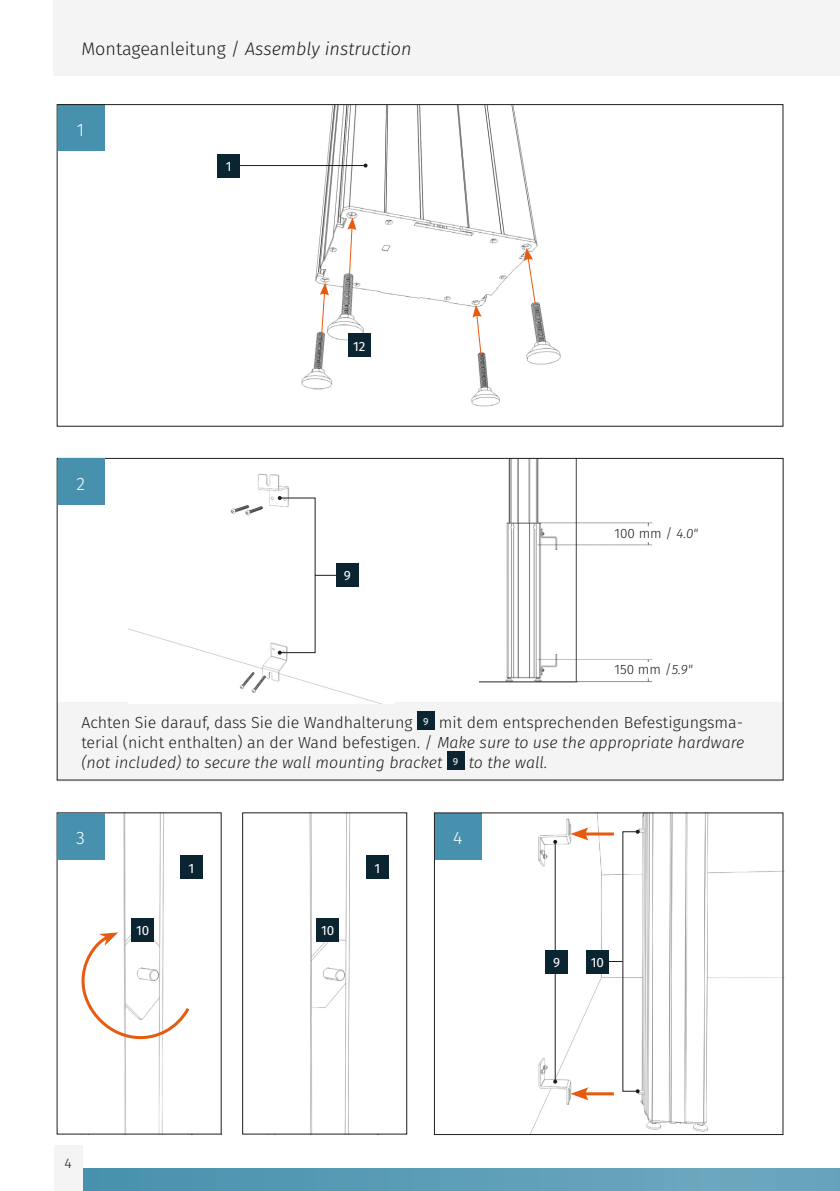
<style>
.page{position:relative;width:840px;height:1191px;background:#fff}
.page>*{position:absolute;margin:0;border:0;box-sizing:border-box;transform-origin:0 0}
.t1{font:italic 300 18px "Fira Sans";color:#1d1d1b}
.t2{font:300 18px "Fira Sans";color:#fff}
.t3{font:300 16px/20px "Fira Sans";color:#1d1d1b;text-align:justify}
.t4{font:italic 300 16px "Fira Sans";color:#1d1d1b}
.t5{font:300 14px "Fira Sans";color:#1d1d1b}
.t6{font:300 13.6px "Fira Sans";color:#1d1d1b}
.t7{font:13.4px "Fira Sans";color:#fff}
.t8{font:10.4px "Fira Sans";color:#fff}
.s1{font-style:normal}
.s2{font-style:italic}
</style>
<div class="page">
<div style="left:68px;top:1168px;width:771px;height:23px;background:linear-gradient(to right,#4a93af,#6ea8bf)"></div>
<div style="left:54px;top:1145px;width:28px;height:46px;background:#f4f4f4"></div>
<div style="left:54px;top:0;width:785px;height:75px;background:#f4f4f4"></div>
<div style="left:57px;top:702px;width:725px;height:79px;background:#f4f4f4"></div>
<img style="left:70px;top:814px;width:94px;height:318px">
<div style="left:74px;top:813px;width:45px;height:321px;background:#fff"></div>
<svg style="left:71px;top:932px;width:119px;height:113px"></svg>
<div style="left:180px;top:855px;width:22px;height:24px;background:#0b2431"></div>
<div style="left:131px;top:918px;width:23px;height:24px;background:#0b2431"></div>
<img style="left:441px;top:813px;width:342px;height:320px">
<img style="left:222px;top:106px;width:379px;height:321px">
<svg style="left:472px;top:305px;width:10px;height:51px"></svg>
<svg style="left:347px;top:217px;width:9px;height:60px"></svg>
<svg style="left:319px;top:283px;width:10px;height:53px"></svg>
<svg style="left:523px;top:248px;width:13px;height:58px"></svg>
<hr style="left:228px;top:165px;width:137px;height:1px;background:#1d1d1b">
<svg style="left:363px;top:163px;width:4px;height:4px"></svg>
<div style="left:217px;top:154px;width:23px;height:23px;background:#0b2431"></div>
<div style="left:348px;top:333px;width:22px;height:24px;background:#0b2431"></div>
<div style="left:58px;top:104px;width:47px;height:47px;background:#4791ae"></div>
<div style="left:58px;top:812px;width:47px;height:47px;background:#4791ae"></div>
<div style="left:434px;top:812px;width:47px;height:47px;background:#4791ae"></div>
<img style="left:309px;top:814px;width:42px;height:318px">
<div style="left:242px;top:812px;width:165px;height:322px;border:1px solid #1d1d1b"></div>
<div style="left:366px;top:855px;width:22px;height:24px;background:#0b2431"></div>
<div style="left:316px;top:918px;width:23px;height:24px;background:#0b2431"></div>
<hr style="left:582px;top:832px;width:31px;height:3px;background:#e65b0f">
<svg style="left:570px;top:827px;width:18px;height:13px"></svg>
<hr style="left:554px;top:842px;width:1px;height:239px;background:#1d1d1b">
<svg style="left:553px;top:1079px;width:4px;height:4px"></svg>
<svg style="left:553px;top:840px;width:4px;height:4px"></svg>
<svg style="left:635px;top:829px;width:4px;height:4px"></svg>
<svg style="left:635px;top:1089px;width:4px;height:4px"></svg>
<svg style="left:608px;top:961px;width:14px;height:1px"></svg>
<hr style="left:582px;top:1092px;width:31px;height:3px;background:#e65b0f">
<svg style="left:570px;top:1087px;width:18px;height:13px"></svg>
<div style="left:545px;top:950px;width:22px;height:23px;background:#0b2431"></div>
<div style="left:586px;top:950px;width:22px;height:23px;background:#0b2431"></div>
<img style="left:479px;top:460px;width:174px;height:223px">
<img style="left:128px;top:474px;width:266px;height:229px">
<svg style="left:277px;top:496px;width:4px;height:4px"></svg>
<svg style="left:277px;top:650px;width:4px;height:4px"></svg>
<svg style="left:315px;top:575px;width:21px;height:1px"></svg>
<div style="left:58px;top:458px;width:47px;height:47px;background:#4791ae"></div>
<div style="left:588px;top:527px;width:103px;height:14px;background:#fff"></div>
<div style="left:588px;top:662px;width:103px;height:15px;background:#fff"></div>
<div style="left:336px;top:563px;width:22px;height:24px;background:#0b2431"></div>
<div style="left:417px;top:711px;width:17px;height:19px;background:#0b2431"></div>
<div style="left:447px;top:751px;width:17px;height:19px;background:#0b2431"></div>
<p class="t1" style="left:81px;top:36px;width:331px"><span class="s1">Montageanleitung /</span> Assembly instruction</p>
<p class="t2" style="left:77px;top:117px;width:9px">1</p>
<p class="t2" style="left:76px;top:471px;width:10px">2</p>
<p class="t7" style="left:226px;top:156px;width:7px">1</p>
<p class="t7" style="left:353px;top:336px;width:14px">12</p>
<p class="t7" style="left:343px;top:565px;width:9px">9</p>
<p class="t6" style="left:614px;top:524px;width:85px">100 mm / <span class="s2">4.0"</span></p>
<p class="t6" style="left:614px;top:659px;width:79px">150 mm /<span class="s2">5.9"</span></p>
<p class="t3" style="left:81px;top:712px;width:332px">Achten Sie darauf, dass Sie die Wandhalterung</p>
<p class="t8" style="left:423px;top:713px;width:7px">9</p>
<p class="t3" style="left:81px;top:712px;width:664px;text-indent:357px">mit dem entsprechenden Befestigungsma&shy;terial (nicht enthalten) an der Wand befestigen. / <span class="s2">Make sure to use the appropriate hardware (not included) to secure the wall mounting bracket</span></p>
<p class="t8" style="left:452px;top:753px;width:7px">9</p>
<p class="t4" style="left:468px;top:751px;width:80px">to the wall.</p>
<p class="t2" style="left:76px;top:825px;width:10px">3</p>
<p class="t2" style="left:453px;top:825px;width:11px">4</p>
<p class="t7" style="left:374px;top:857px;width:7px">1</p>
<p class="t7" style="left:188px;top:857px;width:7px">1</p>
<p class="t7" style="left:136px;top:920px;width:15px">10</p>
<p class="t5" style="left:64px;top:1153px;width:9px">4</p>
<p class="t7" style="left:321px;top:920px;width:15px">10</p>
<p class="t7" style="left:553px;top:952px;width:9px">9</p>
<p class="t7" style="left:590px;top:952px;width:15px">10</p>
</div>
